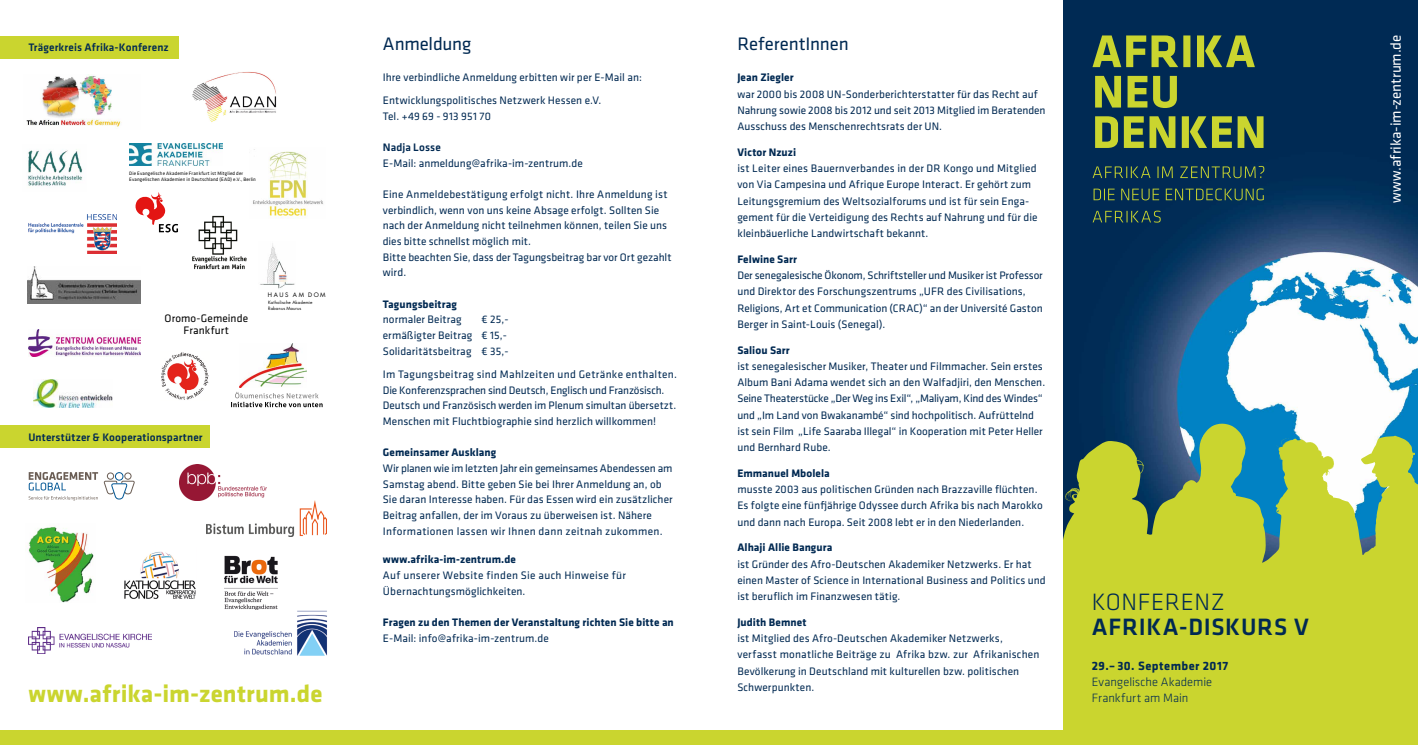
<style>
.page{position:relative;width:1418px;height:745px;background:#fff}
.page>*{position:absolute;margin:0;border:0;box-sizing:border-box;transform-origin:0 0}
.t1{font:700 25px "Klavika";letter-spacing:.01em;color:#cad52f}
.t2{font:500 24.5px "Klavika";letter-spacing:.03em;color:#002952}
.t3{font:300 24.5px "Klavika";letter-spacing:.02em;color:#002952}
.t4{font:18.75px "Klavika";letter-spacing:-.01em;color:#002952}
.t5{font:15px "Klavika";color:#fff}
.t6{font:300 12.5px/16px "Klavika";color:#002952}
.t7{font:700 12.5px "Klavika";letter-spacing:.04em;color:#002952}
.t8{font:11.25px/16.2px "Klavika";letter-spacing:.005em;color:#002952}
.t9{font:700 11.25px "Klavika";letter-spacing:.005em;color:#002952}
.t10{font:500 11.25px "Klavika";letter-spacing:.01em;color:#002952}
.t11{font:11.25px/15.6px "Klavika";letter-spacing:.025em;color:#002952}
.t12{font:11.25px/12.5px "Klavika";letter-spacing:.005em;color:#000;text-align:center}
.t13{font:6px "Futura LT";letter-spacing:.265em;color:#000}
.t14{font:5px/6.2px "Klavika";letter-spacing:.02em;color:#000}
.t15{font:4.38px/6px "Futura LT";letter-spacing:.02em;color:#000}
</style>
<div class="page">
<img style="left:1063px;top:0;width:354px;height:423px">
<div style="left:0;top:37px;width:178px;height:22px;background:#cad52f"></div>
<div style="left:0;top:425px;width:209px;height:22px;background:#cad52f"></div>
<svg style="left:1063px;top:423px;width:354px;height:307px;fill:#cad52f"></svg>
<img style="left:260px;top:243px;width:35px;height:46px">
<img style="left:28px;top:149px;width:55px;height:37px">
<img style="left:28px;top:330px;width:113px;height:26px">
<img style="left:192px;top:215px;width:55px;height:54px">
<img style="left:28px;top:266px;width:113px;height:37px">
<svg style="left:231px;top:392px;width:91px;height:15px"></svg>
<img style="left:240px;top:343px;width:67px;height:44px">
<div style="left:0;top:730px;width:1417px;height:14px;background:#cad52f"></div>
<img style="left:161px;top:352px;width:48px;height:48px">
<svg style="left:104px;top:472px;width:31px;height:27px"></svg>
<svg style="left:29px;top:472px;width:69px;height:18px"></svg>
<svg style="left:29px;top:496px;width:69px;height:4px"></svg>
<img style="left:124px;top:551px;width:72px;height:48px">
<img style="left:129px;top:143px;width:93px;height:22px">
<img style="left:26px;top:76px;width:96px;height:51px">
<img style="left:33px;top:379px;width:80px;height:28px">
<img style="left:253px;top:149px;width:70px;height:70px">
<img style="left:206px;top:500px;width:120px;height:36px">
<img style="left:28px;top:526px;width:66px;height:76px">
<img style="left:29px;top:214px;width:88px;height:39px">
<svg style="left:1092px;top:210px;width:68px;height:12px"></svg>
<svg style="left:1093px;top:188px;width:170px;height:12px"></svg>
<svg style="left:1092px;top:166px;width:172px;height:12px"></svg>
<svg style="left:1095px;top:116px;width:168px;height:32px"></svg>
<svg style="left:1095px;top:76px;width:81px;height:32px"></svg>
<svg style="left:1092px;top:35px;width:162px;height:32px"></svg>
<img style="left:192px;top:72px;width:85px;height:50px">
<img style="left:28px;top:627px;width:123px;height:26px">
<img style="left:232px;top:608px;width:95px;height:48px">
<svg style="left:135px;top:192px;width:43px;height:40px"></svg>
<img style="left:180px;top:464px;width:86px;height:36px">
<img style="left:225px;top:555px;width:53px;height:53px">
<p class="t10" style="left:28px;top:39px;width:142px">Trägerkreis Afrika-Konferenz</p>
<p class="t14" style="left:129px;top:170px;width:128px">Die Evangelische Akademie Frankfurt ist Mitglied der<br>Evangelischen Akademien in Deutschland (EAD) e.V., Berlin</p>
<p class="t12" style="left:165px;top:311px;width:85px">Oromo-Gemeinde<br>Frankfurt</p>
<p class="t13" style="left:268px;top:290px;width:59px">HAUS AM DOM</p>
<p class="t15" style="left:268px;top:299px;width:46px">Katholische Akademie<br>Rabanus Maurus</p>
<p class="t10" style="left:28px;top:429px;width:176px">Unterstützer &amp; Kooperationspartner</p>
<h1 class="t1" style="left:28px;top:675px;width:296px">www.afrika-im-zentrum.de</h1>
<h3 class="t4" style="left:383px;top:31px;width:90px">Anmeldung</h3>
<p class="t8" style="left:383px;top:65px;width:260px;line-height:23.4px">Ihre verbindliche Anmeldung erbitten wir per E-Mail an:<br>Entwicklungspolitisches Netzwerk Hessen e.V.</p>
<p class="t8" style="left:383px;top:108px;width:110px">Tel. +49 69 - 913 951 70</p>
<p class="t10" style="left:383px;top:140px;width:59px">Nadja Losse</p>
<p class="t8" style="left:383px;top:154px;width:201px">E-Mail: anmeldung@afrika-im-zentrum.de</p>
<p class="t8" style="left:383px;top:186px;width:290px;line-height:15.6px">Eine Anmeldebestätigung erfolgt nicht. Ihre Anmeldung ist verbindlich, wenn von uns keine Absage erfolgt. Sollten Sie nach der Anmeldung nicht teilnehmen können, teilen Sie uns dies bitte schnellst möglich mit.<br>Bitte beachten Sie, dass der Tagungsbeitrag bar vor Ort gezahlt wird.</p>
<p class="t9" style="left:383px;top:295px;width:76px">Tagungsbeitrag</p>
<p class="t8" style="left:383px;top:311px;width:80px">normaler Beitrag</p>
<p class="t8" style="left:383px;top:311px;width:127px;line-height:15.6px;text-indent:99px">€ 25,- ermäßigter Beitrag € 15,-<br>Solidaritätsbeitrag € 35,-</p>
<p class="t8" style="left:383px;top:366px;width:296px;line-height:15.6px">Im Tagungsbeitrag sind Mahlzeiten und Getränke enthalten.<br>Die Konferenzsprachen sind Deutsch, Englisch und Französisch.<br>Deutsch und Französisch werden im Plenum simultan übersetzt.<br>Menschen mit Fluchtbiographie sind herzlich willkommen!</p>
<p class="t9" style="left:383px;top:444px;width:115px">Gemeinsamer Ausklang</p>
<p class="t8" style="left:383px;top:459px;width:291px;line-height:15.6px">Wir planen wie im letzten Jahr ein gemeinsames Abendessen am Samstag abend. Bitte geben Sie bei Ihrer Anmeldung an, ob Sie daran Interesse haben. Für das Essen wird ein zusätzlicher Beitrag anfallen, der im Voraus zu überweisen ist. Nähere Informationen lassen wir Ihnen dann zeitnah zukommen.</p>
<p class="t9" style="left:383px;top:551px;width:135px">www.afrika-im-zentrum.de</p>
<p class="t11" style="left:383px;top:566px;width:244px">Auf unserer Website finden Sie auch Hinweise für<br>Übernachtungsmöglichkeiten.</p>
<p class="t9" style="left:383px;top:613px;width:292px">Fragen zu den Themen der Veranstaltung richten Sie bitte an</p>
<p class="t8" style="left:383px;top:629px;width:167px">E-Mail: info@afrika-im-zentrum.de</p>
<h3 class="t4" style="left:737px;top:31px;width:113px">ReferentInnen</h3>
<p class="t9" style="left:737px;top:70px;width:58px">Jean Ziegler</p>
<p class="t8" style="left:737px;top:85px;width:310px">war 2000 bis 2008 UN-Sonderberichterstatter für das Recht auf<br>Nahrung sowie 2008 bis 2012 und seit 2013 Mitglied im Beratenden<br>Ausschuss des Menschenrechtsrats der UN.</p>
<p class="t9" style="left:737px;top:144px;width:60px">Victor Nzuzi</p>
<p class="t8" style="left:737px;top:160px;width:302px">ist Leiter eines Bauernverbandes in der DR Kongo und Mitglied von Via Campesina und Afrique Europe Interact. Er gehört zum Leitungsgremium des Weltsozialforums und ist für sein Enga&shy;gement für die Verteidigung des Rechts auf Nahrung und für die kleinbäuerliche Landwirtschaft bekannt.</p>
<p class="t9" style="left:737px;top:251px;width:61px">Felwine Sarr</p>
<p class="t8" style="left:737px;top:267px;width:307px">Der senegalesische Ökonom, Schriftsteller und Musiker ist Professor und Direktor des Forschungszentrums „UFR des Civilisations, Religions, Art et Communication (CRAC)“ an der Université Gaston Berger in Saint-Louis (Senegal).</p>
<p class="t9" style="left:737px;top:341px;width:54px">Saliou Sarr</p>
<p class="t8" style="left:737px;top:357px;width:309px">ist senegalesischer Musiker, Theater und Filmmacher. Sein erstes Album Bani Adama wendet sich an den Walfadjiri, den Menschen.<br>Seine Theaterstücke „Der Weg ins Exil“, „Maliyam, Kind des Windes“ und „Im Land von Bwakanambé“ sind hochpolitisch. Aufrüttelnd ist sein Film „Life Saaraba Illegal“ in Kooperation mit Peter Heller und Bernhard Rube.</p>
<p class="t9" style="left:737px;top:464px;width:94px">Emmanuel Mbolela</p>
<p class="t8" style="left:737px;top:480px;width:307px">musste 2003 aus politischen Gründen nach Brazzaville flüchten.<br>Es folgte eine fünfjährige Odyssee durch Afrika bis nach Marokko und dann nach Europa. Seit 2008 lebt er in den Niederlanden.</p>
<p class="t9" style="left:737px;top:539px;width:97px">Alhaji Allie Bangura</p>
<p class="t8" style="left:737px;top:555px;width:310px">ist Gründer des Afro-Deutschen Akademiker Netzwerks. Er hat einen Master of Science in International Business and Politics und ist beruflich im Finanzwesen tätig.</p>
<p class="t9" style="left:737px;top:613px;width:71px">Judith Bemnet</p>
<p class="t8" style="left:737px;top:629px;width:304px">ist Mitglied des Afro-Deutschen Akademiker Netzwerks, verfasst monatliche Beiträge zu Afrika bzw. zur Afrikanischen Bevölkerung in Deutschland mit kulturellen bzw. politischen Schwerpunkten.</p>
<h2 class="t3" style="left:1091px;top:586px;width:134px">KONFERENZ</h2>
<h2 class="t2" style="left:1091px;top:610px;width:218px">AFRIKA-DISKURS V</h2>
<p class="t7" style="left:1091px;top:656px;width:138px">29.– 30. September 2017</p>
<p class="t6" style="left:1091px;top:673px;width:122px">Evangelische Akademie<br>Frankfurt am Main</p>
<h3 class="t5" style="left:1385px;top:203px;width:170px;rotate:-90deg">www.afrika-im-zentrum.de</h3>
</div>
